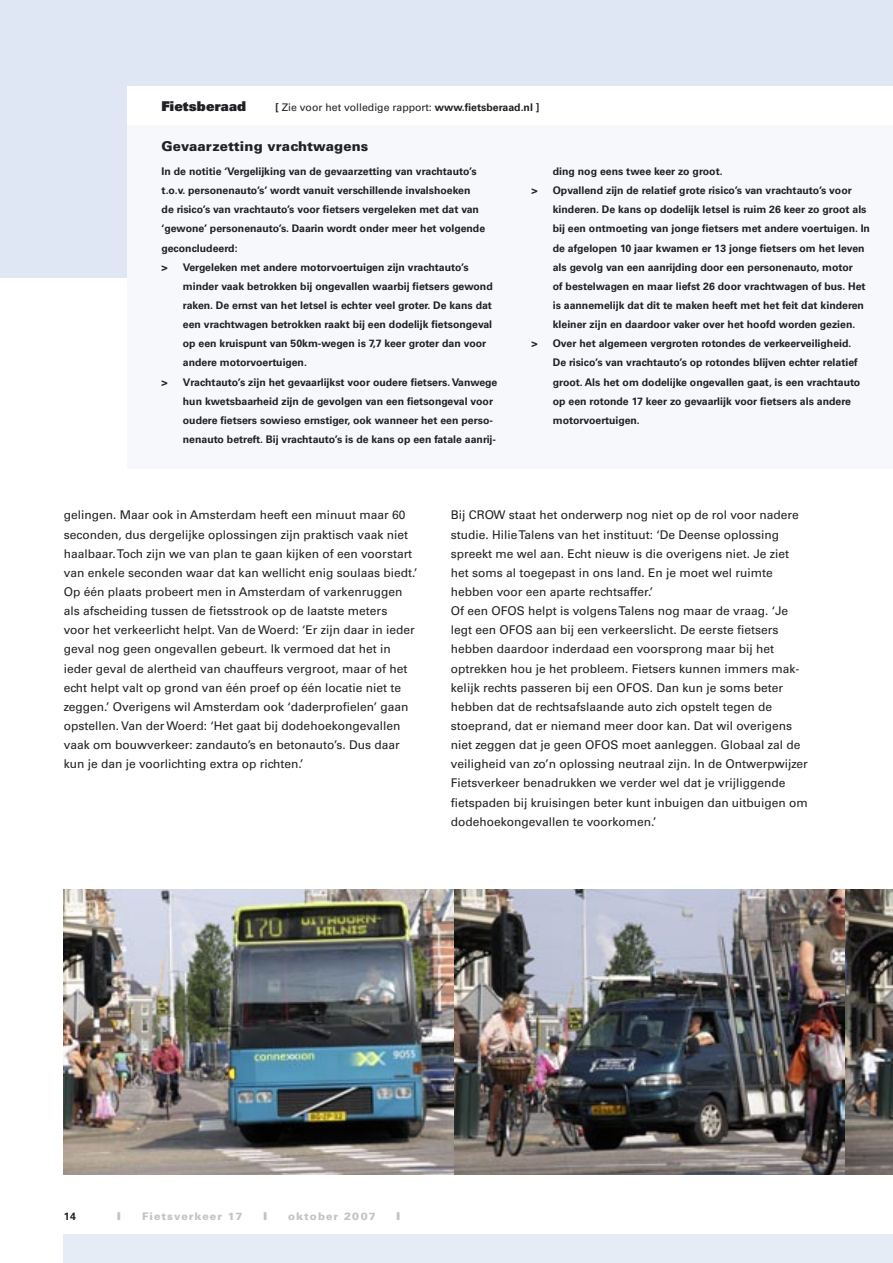
<style>
.page{position:relative;width:893px;height:1263px;background:#fff}
.page>*{position:absolute;margin:0;border:0;box-sizing:border-box;transform-origin:0 0}
.tussenkop{font:900 13.5px "Univers LT";letter-spacing:.01em;color:#212125}
.Opsomming{font:900 13.5px "Univers";letter-spacing:.01em;color:#212125}
.Platte_tekst{font:12px/19.2px "Univers LT";color:#212125}
.t1{font:900 10.8px "Univers LT";color:#c2c3c6;scale:1.2 1}
.Opsomming-2{font:700 10.5px/19.2px "Univers LT";color:#212125}
.Platte_tekst-2{font:700 10.5px/19.2px "Univers LT";color:#212125}
.Opsomming-3{font:10.5px "Univers LT";color:#212125}
.t2{font:900 10.5px "Univers LT";letter-spacing:.1em;color:#c2c3c6}
.s1{font-weight:700}
</style>
<div class="page">
<div style="left:0;top:0;width:893px;height:277px;background:#dee7f3"></div>
<div style="left:64px;top:1234px;width:829px;height:29px;background:#e5ecf5"></div>
<div style="left:128px;top:124px;width:765px;height:345px;background:#f6f8fb"></div>
<img style="left:64px;top:890px;width:829px;height:284px">
<div style="left:128px;top:86px;width:765px;height:38px;background:#fff"></div>
<p class="Opsomming" style="left:162px;top:97px;width:86px">Fietsberaad</p>
<p class="Opsomming-3" style="left:275px;top:101px;width:265px"><span class="s1">[</span> Zie voor het volledige rapport: <span class="s1">www.fietsberaad.nl ]</span></p>
<p class="tussenkop" style="left:162px;top:137px;width:208px">Gevaarzetting vrachtwagens</p>
<p class="Platte_tekst-2" style="left:162px;top:162px;width:325px">In de notitie ‘Vergelijking van de gevaarzetting van vrachtauto’s t.o.v. personenauto’s’ wordt vanuit verschillende invalshoeken de risico’s van vrachtauto’s voor fietsers vergeleken met dat van ‘gewone’ personenauto’s. Daarin wordt onder meer het volgende geconcludeerd:</p>
<p class="Opsomming-2" style="left:183px;top:257px;width:311px;text-indent:-21px">&gt; Vergeleken met andere motorvoertuigen zijn vrachtauto’s minder vaak betrokken bij ongevallen waarbij fietsers gewond raken. De ernst van het letsel is echter veel groter. De kans dat een vrachtwagen betrokken raakt bij een dodelijk fietsongeval op een kruispunt van 50km-wegen is 7,7 keer groter dan voor andere motorvoertuigen.</p>
<p class="Opsomming-2" style="left:183px;top:372px;width:316px;text-indent:-21px">&gt; Vrachtauto’s zijn het gevaarlijkst voor oudere fietsers. Vanwege hun kwetsbaarheid zijn de gevolgen van een fietsongeval voor oudere fietsers sowieso ernstiger, ook wanneer het een perso&shy;nenauto betreft. Bij vrachtauto’s is de kans op een fatale aanrij-</p>
<p class="Opsomming-2" style="left:553px;top:162px;width:171px">ding nog eens twee keer zo groot.</p>
<p class="Opsomming-2" style="left:553px;top:181px;width:319px;text-indent:-21px">&gt; Opvallend zijn de relatief grote risico’s van vrachtauto’s voor kinderen. De kans op dodelijk letsel is ruim 26 keer zo groot als bij een ontmoeting van jonge fietsers met andere voertuigen. In de afgelopen 10 jaar kwamen er 13 jonge fietsers om het leven als gevolg van een aanrijding door een personenauto, motor<br>of bestelwagen en maar liefst 26 door vrachtwagen of bus. Het is aannemelijk dat dit te maken heeft met het feit dat kinderen kleiner zijn en daardoor vaker over het hoofd worden gezien.</p>
<p class="Opsomming-2" style="left:553px;top:334px;width:309px;text-indent:-21px">&gt; Over het algemeen vergroten rotondes de verkeerveiligheid.<br>De risico’s van vrachtauto’s op rotondes blijven echter relatief groot. Als het om dodelijke ongevallen gaat, is een vrachtauto op een rotonde 17 keer zo gevaarlijk voor fietsers als andere motorvoertuigen.</p>
<p class="Platte_tekst" style="left:64px;top:506px;width:355px">gelingen. Maar ook in Amsterdam heeft een minuut maar 60 seconden, dus dergelijke oplossingen zijn praktisch vaak niet haalbaar. Toch zijn we van plan te gaan kijken of een voorstart van enkele seconden waar dat kan wellicht enig soulaas biedt.’</p>
<p class="Platte_tekst" style="left:64px;top:582px;width:352px">Op één plaats probeert men in Amsterdam of varkenruggen als afscheiding tussen de fietsstrook op de laatste meters voor het verkeerlicht helpt. Van de Woerd: ‘Er zijn daar in ieder geval nog geen ongevallen gebeurt. Ik vermoed dat het in ieder geval de alertheid van chauffeurs vergroot, maar of het echt helpt valt op grond van één proef op één locatie niet te zeggen.’ Overigens wil Amsterdam ook ‘daderprofielen’ gaan opstellen. Van der Woerd: ‘Het gaat bij dodehoekongevallen vaak om bouwverkeer: zandauto’s en betonauto’s. Dus daar kun je dan je voorlichting extra op richten.’</p>
<p class="Platte_tekst" style="left:451px;top:506px;width:350px">Bij CROW staat het onderwerp nog niet op de rol voor nadere studie. Hilie Talens van het instituut: ‘De Deense oplossing spreekt me wel aan. Echt nieuw is die overigens niet. Je ziet het soms al toegepast in ons land. En je moet wel ruimte hebben voor een aparte rechtsaffer.’</p>
<p class="Platte_tekst" style="left:451px;top:601px;width:359px">Of een OFOS helpt is volgens Talens nog maar de vraag. ‘Je legt een OFOS aan bij een verkeerslicht. De eerste fietsers hebben daardoor inderdaad een voorsprong maar bij het optrekken hou je het probleem. Fietsers kunnen immers mak&shy;kelijk rechts passeren bij een OFOS. Dan kun je soms beter hebben dat de rechtsafslaande auto zich opstelt tegen de stoeprand, dat er niemand meer door kan. Dat wil overigens niet zeggen dat je geen OFOS moet aanleggen. Globaal zal de veiligheid van zo’n oplossing neutraal zijn. In de Ontwerpwijzer Fietsverkeer benadrukken we verder wel dat je vrijliggende fietspaden bij kruisingen beter kunt inbuigen dan uitbuigen om dodehoekongevallen te voorkomen.’</p>
<p class="Opsomming-2" style="left:64px;top:1206px;width:14px">14</p>
<p class="t1" style="left:117px;top:1209px;width:5px">I</p>
<p class="t2" style="left:142px;top:1209px;width:102px">Fietsverkeer 17</p>
<p class="t1" style="left:263px;top:1209px;width:5px">I</p>
<p class="t2" style="left:288px;top:1209px;width:89px">oktober 2007</p>
<p class="t1" style="left:396px;top:1209px;width:5px">I</p>
</div>
